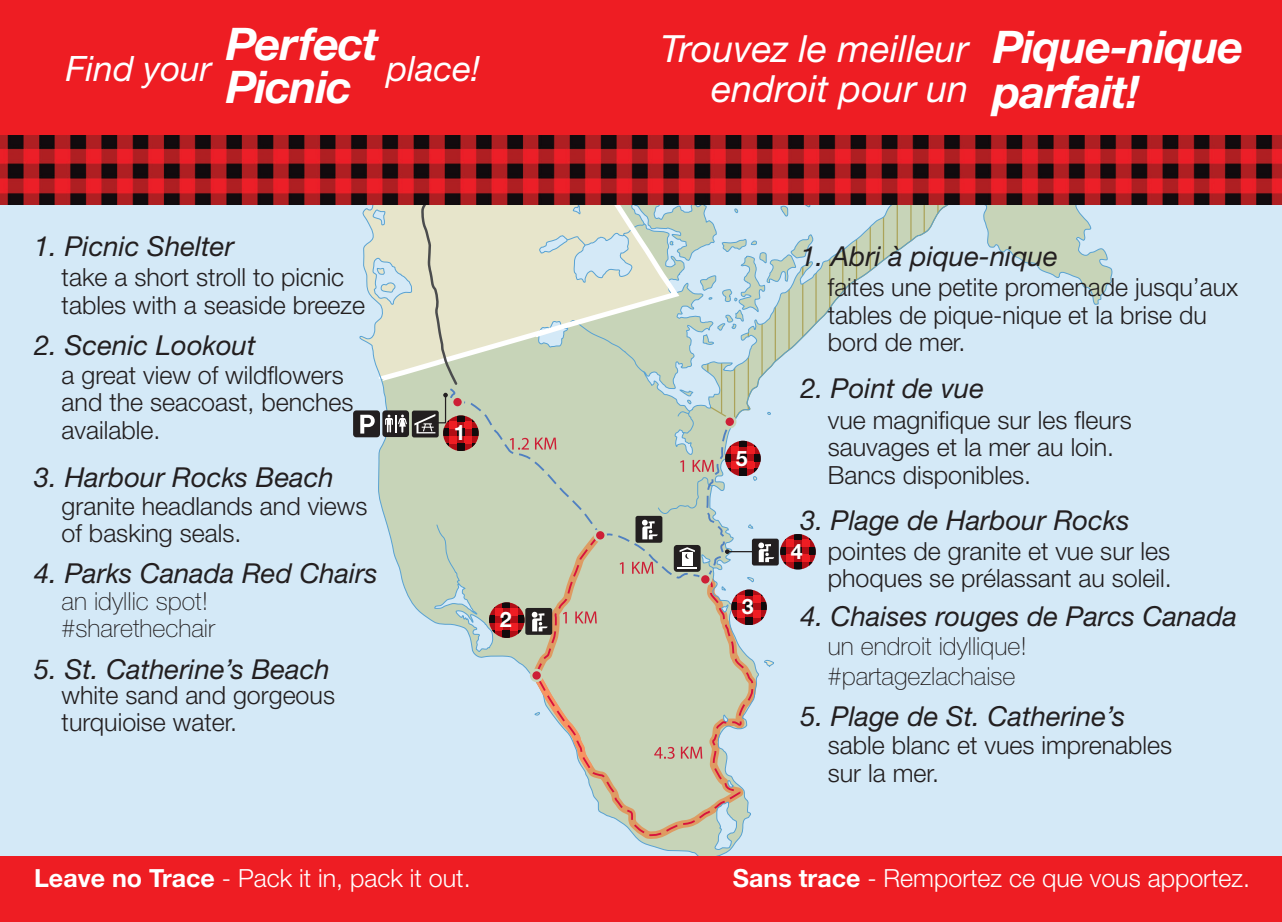
<style>
.page{position:relative;width:1282px;height:922px;background:#fff}
.page>*{position:absolute;margin:0;border:0;box-sizing:border-box;transform-origin:0 0}
.t1{font:italic 700 45px/45px "Helvetica Neue LT Std";letter-spacing:-.025em;color:#fff}
.t2{font:italic 37.5px/40px "Helvetica Neue LT Std";color:#fff;text-align:right}
.t3{font:italic 35px "Helvetica Neue LT Std";color:#fff}
.t4{font:italic 27.5px "Helvetica Neue LT Std";color:#231f20}
.t5{font:300 25px/27.5px "Helvetica Neue LT Std";color:#231f20}
.t6{font:300 25px "Helvetica Neue LT Std";color:#fff}
.t7{font:100 25px/27.5px "Helvetica Neue LT Std";color:#231f20}
.t8{font:700 21.25px "Helvetica Neue LT Std";color:#fff}
.s1{font-weight:700}
</style>
<div class="page">
<div style="left:270px;top:204px;width:1011px;height:652px;background:#d4e9f7"></div>
<svg style="left:529px;top:668px;width:4px;height:107px"></svg>
<svg style="left:533px;top:652px;width:221px;height:185px"></svg>
<svg style="left:531px;top:669px;width:11px;height:11px"></svg>
<div style="left:530px;top:668px;width:13px;height:14px;border:2px solid #c7d4b8;border-radius:50%"></div>
<svg style="left:654px;top:746px;width:48px;height:12px"></svg>
<div style="left:0;top:166px;width:270px;height:701px;background:#d4e9f7"></div>
<svg style="left:248px;top:204px;width:569px;height:448px"></svg>
<div style="left:0;top:856px;width:1281px;height:65px;background:#ee1d23"></div>
<div style="left:0;top:0;width:1281px;height:159px;background:#ee1d23"></div>
<img style="left:0;top:135px;width:1281px;height:69px">
<h1 class="t1" style="left:226px;top:22px;width:154px;line-height:42.5px">Perfect<br>Picnic</h1>
<h3 class="t3" style="left:66px;top:47px;width:147px">Find your</h3>
<h3 class="t3" style="left:387px;top:47px;width:95px">place!</h3>
<p class="t4" style="left:34px;top:229px;width:201px">1. Picnic Shelter</p>
<p class="t5" style="left:62px;top:263px;width:305px">take a short stroll to picnic tables with a seaside breeze</p>
<p class="t4" style="left:34px;top:328px;width:223px">2. Scenic Lookout</p>
<p class="t5" style="left:62px;top:360px;width:293px">a great view of wildflowers and the seacoast, benches available.</p>
<p class="t4" style="left:34px;top:460px;width:301px">3. Harbour Rocks Beach</p>
<p class="t5" style="left:62px;top:491px;width:307px">granite headlands and views of basking seals.</p>
<p class="t4" style="left:34px;top:556px;width:345px">4. Parks Canada Red Chairs</p>
<p class="t7" style="left:62px;top:586px;width:155px">an idyllic spot! #sharethechair</p>
<p class="t4" style="left:34px;top:652px;width:297px">5. St. Catherine’s Beach</p>
<p class="t5" style="left:62px;top:680px;width:275px">white sand and gorgeous turquioise water.</p>
<p class="t8" style="left:454px;top:419px;width:13px">1</p>
<p class="t8" style="left:499px;top:606px;width:13px">2</p>
<h2 class="t2" style="left:660px;top:28px;width:309px">Trouvez le meilleur endroit pour un</h2>
<h1 class="t1" style="left:993px;top:24px;width:251px">Pique-nique parfait!</h1>
<p class="t4" style="left:800px;top:240px;width:259px">1. Abri à pique-nique</p>
<p class="t5" style="left:827px;top:273px;width:412px">faites une petite promenade jusqu’aux tables de pique-nique et la brise du bord de mer.</p>
<p class="t8" style="left:735px;top:445px;width:13px">5</p>
<p class="t8" style="left:742px;top:593px;width:13px">3</p>
<p class="t4" style="left:800px;top:372px;width:185px">2. Point de vue</p>
<p class="t5" style="left:827px;top:405px;width:305px">vue magnifique sur les fleurs sauvages et la mer au loin.<br>Bancs disponibles.</p>
<p class="t4" style="left:800px;top:504px;width:331px">3. Plage de Harbour Rocks</p>
<p class="t8" style="left:790px;top:538px;width:13px">4</p>
<p class="t5" style="left:827px;top:536px;width:345px">pointes de granite et vue sur les phoques se prélassant au soleil.</p>
<p class="t4" style="left:800px;top:600px;width:438px">4. Chaises rouges de Parcs Canada</p>
<p class="t7" style="left:827px;top:630px;width:200px;line-height:30px">un endroit idyllique! #partagezlachaise</p>
<p class="t4" style="left:800px;top:699px;width:326px">5. Plage de St. Catherine’s</p>
<p class="t5" style="left:827px;top:730px;width:346px">sable blanc et vues imprenables sur la mer.</p>
<p class="t6" style="left:34px;top:862px;width:438px"><span class="s1">Leave no Trace</span> - Pack it in, pack it out.</p>
<p class="t6" style="left:733px;top:862px;width:518px"><span class="s1">Sans trace</span> - Remportez ce que vous apportez.</p>
</div>
